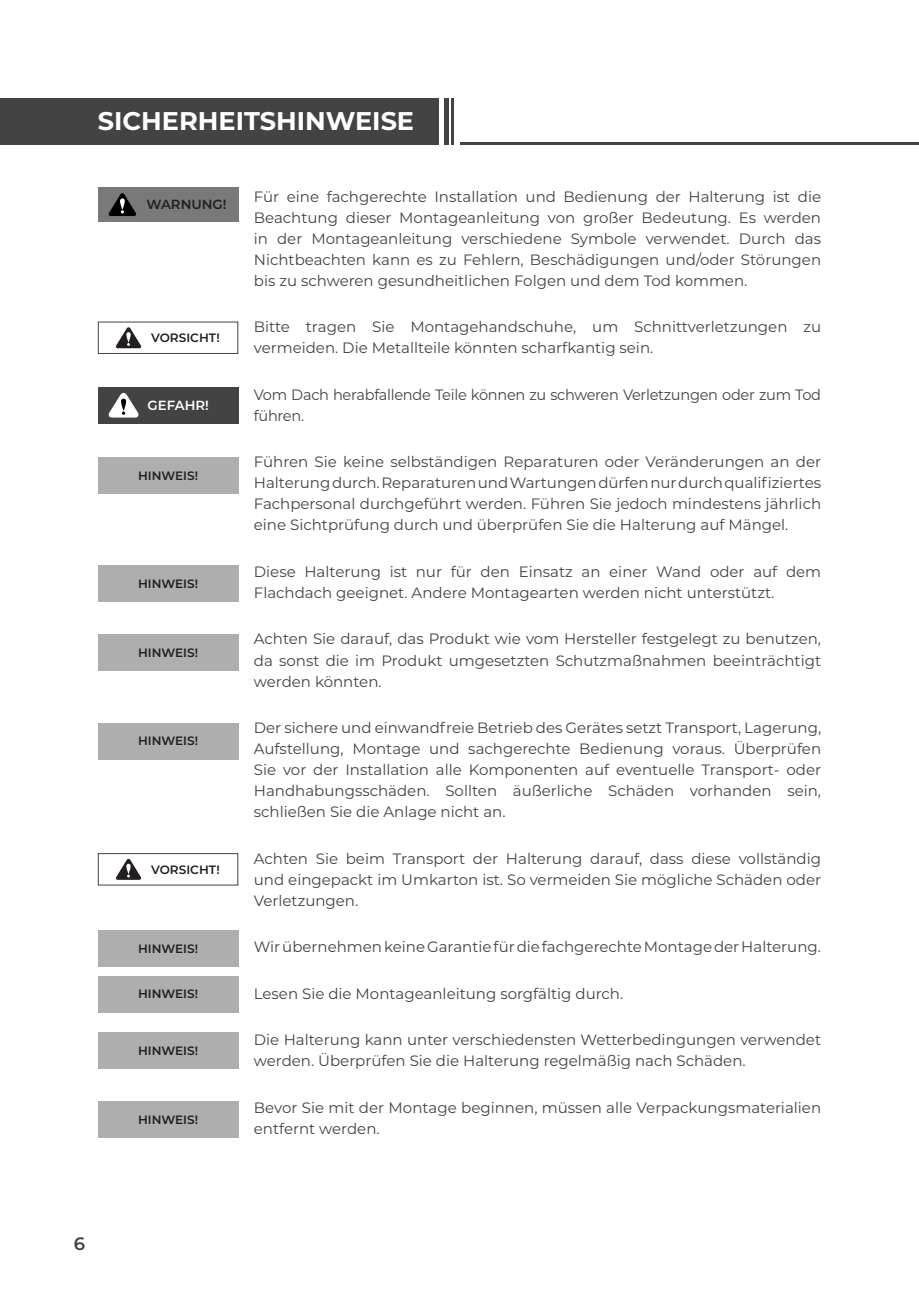
<style>
.page{position:relative;width:919px;height:1289px;background:#fff}
.page>*{position:absolute;margin:0;border:0;box-sizing:border-box;transform-origin:0 0}
.gray_text{font:700 25.5px "Montserrat";color:#fff}
.t1{font:600 18px "Montserrat";color:#434343}
._8px{font:15px/21px "Montserrat";color:#434343;text-align:justify}
._8px-2{font:15px/21px "Montserrat";letter-spacing:-.02em;color:#434343}
._13px_bold{font:600 13.2px "Montserrat";color:#231f20}
._13px_bold-2{font:600 13.2px "Montserrat";color:#fff}
._13px_bold-3{font:600 12.15px "Montserrat";color:#231f20}
</style>
<div class="page">
<div style="left:0;top:98px;width:438px;height:46px;background:#434343"></div>
<div style="left:443px;top:98px;width:5px;height:46px;background:#434343"></div>
<hr style="left:451px;top:98px;width:2px;height:46px;background:#434343">
<hr style="left:460px;top:142px;width:458px;height:2px;background:#434343">
<div style="left:98px;top:187px;width:140px;height:35px;background:#797979"></div>
<svg style="left:108px;top:193px;width:29px;height:23px"></svg>
<svg style="left:120px;top:198px;width:5px;height:11px"></svg>
<div style="left:98px;top:321px;width:140px;height:33px;border:1px solid #434343"></div>
<svg style="left:116px;top:327px;width:26px;height:21px"></svg>
<svg style="left:126px;top:332px;width:5px;height:10px"></svg>
<div style="left:98px;top:853px;width:140px;height:32px;border:1px solid #434343"></div>
<svg style="left:116px;top:858px;width:26px;height:21px"></svg>
<svg style="left:126px;top:863px;width:5px;height:10px"></svg>
<div style="left:98px;top:387px;width:140px;height:37px;background:#434343"></div>
<svg style="left:108px;top:392px;width:31px;height:25px"></svg>
<svg style="left:121px;top:398px;width:5px;height:12px"></svg>
<div style="left:98px;top:457px;width:140px;height:37px;background:#aeaeae"></div>
<div style="left:98px;top:565px;width:140px;height:37px;background:#aeaeae"></div>
<div style="left:98px;top:634px;width:140px;height:37px;background:#aeaeae"></div>
<div style="left:98px;top:723px;width:140px;height:36px;background:#aeaeae"></div>
<div style="left:98px;top:930px;width:140px;height:36px;background:#aeaeae"></div>
<div style="left:98px;top:975px;width:140px;height:37px;background:#aeaeae"></div>
<div style="left:98px;top:1032px;width:140px;height:36px;background:#aeaeae"></div>
<div style="left:98px;top:1101px;width:140px;height:36px;background:#aeaeae"></div>
<p class="gray_text" style="left:98px;top:103px;width:318px">SICHERHEITSHINWEISE</p>
<p class="_13px_bold" style="left:146px;top:195px;width:82px">WARNUNG!</p>
<p class="_13px_bold-3" style="left:151px;top:329px;width:70px">VORSICHT!</p>
<p class="_13px_bold-2" style="left:148px;top:396px;width:63px">GEFAHR!</p>
<p class="_13px_bold-3" style="left:138px;top:467px;width:62px">HINWEIS!</p>
<p class="_13px_bold-3" style="left:138px;top:575px;width:62px">HINWEIS!</p>
<p class="_13px_bold-3" style="left:138px;top:644px;width:62px">HINWEIS!</p>
<p class="_13px_bold-3" style="left:138px;top:732px;width:62px">HINWEIS!</p>
<p class="_13px_bold-3" style="left:151px;top:860px;width:70px">VORSICHT!</p>
<p class="_13px_bold-3" style="left:138px;top:939px;width:62px">HINWEIS!</p>
<p class="_13px_bold-3" style="left:138px;top:985px;width:62px">HINWEIS!</p>
<p class="_13px_bold-3" style="left:138px;top:1041px;width:62px">HINWEIS!</p>
<p class="_13px_bold-3" style="left:138px;top:1110px;width:62px">HINWEIS!</p>
<p class="_8px" style="left:254px;top:185px;width:568px">Für eine fachgerechte Installation und Bedienung der Halterung ist die Beachtung dieser Montageanleitung von großer Bedeutung. Es werden in der Montageanleitung verschiedene Symbole verwendet. Durch das Nichtbeachten kann es zu Fehlern, Beschädigungen und/oder Störungen bis zu schweren gesundheitlichen Folgen und dem Tod kommen.</p>
<p class="_8px" style="left:254px;top:316px;width:568px">Bitte tragen Sie Montagehandschuhe, um Schnittverletzungen zu vermeiden. Die Metallteile könnten scharfkantig sein.</p>
<p class="_8px-2" style="left:254px;top:383px;width:568px">Vom Dach herabfallende Teile können zu schweren Verletzungen oder zum Tod führen.</p>
<p class="_8px" style="left:254px;top:451px;width:568px">Führen Sie keine selbständigen Reparaturen oder Veränderungen an der Halterung durch. Reparaturen und Wartungen dürfen nur durch qualifiziertes Fachpersonal durchgeführt werden. Führen Sie jedoch mindestens jährlich eine Sichtprüfung durch und überprüfen Sie die Halterung auf Mängel.</p>
<p class="_8px" style="left:254px;top:560px;width:568px">Diese Halterung ist nur für den Einsatz an einer Wand oder auf dem<br>Flachdach geeignet. Andere Montagearten werden nicht unterstützt.</p>
<p class="_8px" style="left:254px;top:628px;width:568px">Achten Sie darauf, das Produkt wie vom Hersteller festgelegt zu benutzen, da sonst die im Produkt umgesetzten Schutzmaßnahmen beeinträchtigt werden könnten.</p>
<p class="_8px" style="left:254px;top:716px;width:568px">Der sichere und einwandfreie Betrieb des Gerätes setzt Transport, Lagerung, Aufstellung, Montage und sachgerechte Bedienung voraus. Überprüfen Sie vor der Installation alle Komponenten auf eventuelle Transport- oder Handhabungsschäden. Sollten äußerliche Schäden vorhanden sein, schließen Sie die Anlage nicht an.</p>
<p class="_8px" style="left:254px;top:847px;width:568px">Achten Sie beim Transport der Halterung darauf, dass diese vollständig und eingepackt im Umkarton ist. So vermeiden Sie mögliche Schäden oder Verletzungen.</p>
<p class="_8px" style="left:254px;top:935px;width:568px">Wir übernehmen keine Garantie für die fachgerechte Montage der Halterung.</p>
<p class="_8px" style="left:254px;top:982px;width:371px">Lesen Sie die Montageanleitung sorgfältig durch.</p>
<p class="_8px" style="left:254px;top:1028px;width:568px">Die Halterung kann unter verschiedensten Wetterbedingungen verwendet werden. Überprüfen Sie die Halterung regelmäßig nach Schäden.</p>
<p class="_8px" style="left:254px;top:1096px;width:568px">Bevor Sie mit der Montage beginnen, müssen alle Verpackungsmaterialien entfernt werden.</p>
<p class="t1" style="left:74px;top:1230px;width:13px">6</p>
</div>
